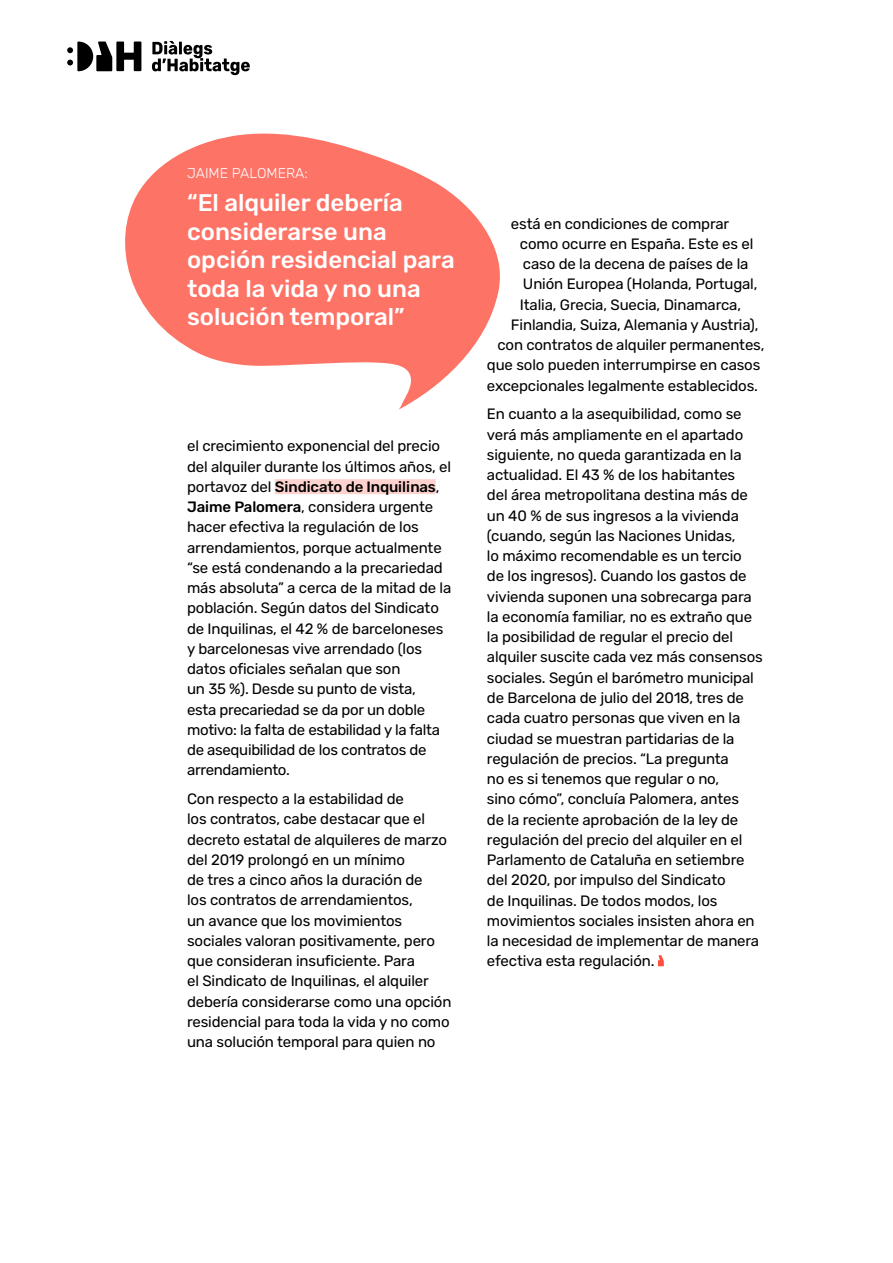
<style>
.page{position:relative;width:893px;height:1263px;background:#fff}
.page>*{position:absolute;margin:0;border:0;box-sizing:border-box;transform-origin:0 0}
.t1{font:500 24px/28.5px "Rubik";color:#fff}
.t2{font:15px/20.2px "Rubik";letter-spacing:-.01em;color:#000}
.t3{font:300 14.25px "Rubik";color:#fff}
.s1{font-weight:500}
</style>
<div class="page">
<svg style="left:67px;top:42px;width:74px;height:29px"></svg>
<svg style="left:152px;top:41px;width:98px;height:34px"></svg>
<div style="left:275px;top:479px;width:161px;height:15px;background:#fed3cf"></div>
<svg style="left:658px;top:955px;width:6px;height:11px"></svg>
<svg style="left:125px;top:133px;width:375px;height:277px;fill:#fd7366"></svg>
<p class="t3" style="left:187px;top:166px;width:122px">JAIME PALOMERA:</p>
<h1 class="t1" style="left:187px;top:189px;width:269px">“El alquiler debería considerarse una opción residencial para toda la vida y no una solución temporal”</h1>
<p class="t2" style="left:187px;top:436px;width:266px">el crecimiento exponencial del precio del alquiler durante los últimos años, el portavoz del <span class="s1">Sindicato de Inquilinas</span>, <span class="s1">Jaime Palomera</span>, considera urgente hacer efectiva la regulación de los arrendamientos, porque actualmente “se está condenando a la precariedad más absoluta” a cerca de la mitad de la población. Según datos del Sindicato de Inquilinas, el 42 % de barceloneses y barcelonesas vive arrendado (los datos oficiales señalan que son<br>un 35 %). Desde su punto de vista,<br>esta precariedad se da por un doble motivo: la falta de estabilidad y la falta de asequibilidad de los contratos de arrendamiento.</p>
<p class="t2" style="left:187px;top:789px;width:266px">Con respecto a la estabilidad de<br>los contratos, cabe destacar que el decreto estatal de alquileres de marzo del 2019 prolongó en un mínimo<br>de tres a cinco años la duración de<br>los contratos de arrendamientos,<br>un avance que los movimientos sociales valoran positivamente, pero que consideran insuficiente. Para<br>el Sindicato de Inquilinas, el alquiler debería considerarse como una opción residencial para toda la vida y no como una solución temporal para quien no</p>
<p class="t2" style="left:511px;top:214px;width:220px">está en condiciones de comprar</p>
<p class="t2" style="left:520px;top:234px;width:235px">como ocurre en España. Este es el</p>
<p class="t2" style="left:523px;top:254px;width:227px">caso de la decena de países de la</p>
<p class="t2" style="left:523px;top:274px;width:236px">Unión Europea (Holanda, Portugal,</p>
<p class="t2" style="left:520px;top:295px;width:223px">Italia, Grecia, Suecia, Dinamarca,</p>
<p class="t2" style="left:511px;top:315px;width:249px">Finlandia, Suiza, Alemania y Austria),</p>
<p class="t2" style="left:497px;top:335px;width:269px">con contratos de alquiler permanentes,</p>
<p class="t2" style="left:487px;top:355px;width:275px">que solo pueden interrumpirse en casos</p>
<p class="t2" style="left:487px;top:376px;width:273px">excepcionales legalmente establecidos.</p>
<p class="t2" style="left:487px;top:404px;width:277px">En cuanto a la asequibilidad, como se verá más ampliamente en el apartado siguiente, no queda garantizada en la actualidad. El 43 % de los habitantes<br>del área metropolitana destina más de un 40 % de sus ingresos a la vivienda (cuando, según las Naciones Unidas,<br>lo máximo recomendable es un tercio<br>de los ingresos). Cuando los gastos de vivienda suponen una sobrecarga para la economía familiar, no es extraño que la posibilidad de regular el precio del alquiler suscite cada vez más consensos sociales. Según el barómetro municipal de Barcelona de julio del 2018, tres de cada cuatro personas que viven en la ciudad se muestran partidarias de la regulación de precios. “La pregunta<br>no es si tenemos que regular o no,<br>sino cómo”, concluía Palomera, antes<br>de la reciente aprobación de la ley de regulación del precio del alquiler en el Parlamento de Cataluña en setiembre del 2020, por impulso del Sindicato<br>de Inquilinas. De todos modos, los movimientos sociales insisten ahora en la necesidad de implementar de manera efectiva esta regulación.</p>
</div>
